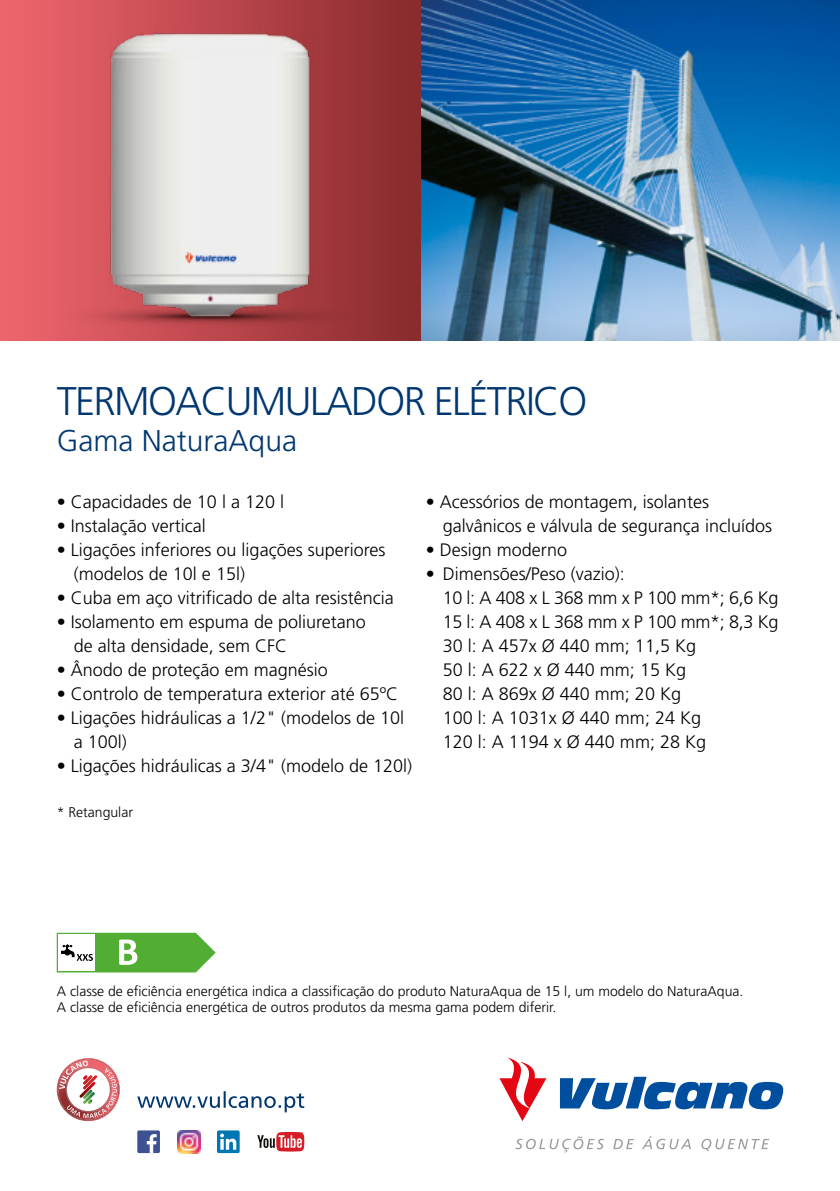
<style>
.page{position:relative;width:840px;height:1191px;background:#fff}
.page>*{position:absolute;margin:0;border:0;box-sizing:border-box;transform-origin:0 0}
.t1{font:300 40px "Frutiger";letter-spacing:-.04em;color:#003770}
.t2{font:300 30px "Frutiger";color:#003770}
.t3{font:300 18px/24px "Frutiger";color:#000}
.t4{font:300 14px/16.8px "Frutiger";color:#000}
</style>
<div class="page">
<img style="left:420px;top:0;width:419px;height:340px">
<div style="left:0;top:0;width:420px;height:340px;background:linear-gradient(to right,#f2666f,#882b2d)"></div>
<svg style="left:499px;top:1057px;width:47px;height:64px"></svg>
<svg style="left:560px;top:1076px;width:222px;height:33px"></svg>
<svg style="left:515px;top:1136px;width:88px;height:16px"></svg>
<svg style="left:613px;top:1139px;width:20px;height:10px"></svg>
<svg style="left:642px;top:1136px;width:48px;height:13px"></svg>
<svg style="left:701px;top:1138px;width:67px;height:13px"></svg>
<svg style="left:57px;top:1058px;width:63px;height:63px"></svg>
<svg style="left:137px;top:1091px;width:167px;height:21px"></svg>
<svg style="left:257px;top:1132px;width:47px;height:19px"></svg>
<img style="left:177px;top:1130px;width:23px;height:23px">
<div style="left:217px;top:1130px;width:22px;height:23px;background:#0076b3;border-radius:2px"></div>
<svg style="left:220px;top:1133px;width:16px;height:16px"></svg>
<div style="left:137px;top:1130px;width:23px;height:23px;background:#3e5293;border-radius:2px"></div>
<svg style="left:147px;top:1134px;width:10px;height:19px"></svg>
<img style="left:61px;top:12px;width:297px;height:324px">
<svg style="left:57px;top:932px;width:158px;height:40px"></svg>
<h1 class="t1" style="left:57px;top:379px;width:531px">TERMOACUMULADOR ELÉTRICO</h1>
<h2 class="t2" style="left:57px;top:424px;width:242px">Gama NaturaAqua</h2>
<p class="t3" style="left:57px;top:490px;width:229px">• Capacidades de 10 l a 120 l</p>
<p class="t3" style="left:57px;top:514px;width:150px">• Instalação vertical</p>
<p class="t3" style="left:74px;top:538px;width:313px;text-indent:-17px">• Ligações inferiores ou ligações superiores (modelos de 10l e 15l)</p>
<p class="t3" style="left:57px;top:586px;width:338px">• Cuba em aço vitrificado de alta resistência</p>
<p class="t3" style="left:74px;top:610px;width:293px;text-indent:-17px">• Isolamento em espuma de poliuretano de alta densidade, sem CFC</p>
<p class="t3" style="left:57px;top:658px;width:272px">• Ânodo de proteção em magnésio</p>
<p class="t3" style="left:57px;top:682px;width:343px">• Controlo de temperatura exterior até 65ºC</p>
<p class="t3" style="left:74px;top:706px;width:332px;text-indent:-17px">• Ligações hidráulicas a 1/2" (modelos de 10l a 100l)</p>
<p class="t3" style="left:57px;top:754px;width:357px">• Ligações hidráulicas a 3/4" (modelo de 120l)</p>
<p class="t4" style="left:57px;top:804px;width:78px">* Retangular</p>
<p class="t3" style="left:442px;top:490px;width:331px;text-indent:-17px">• Acessórios de montagem, isolantes galvânicos e válvula de segurança incluídos</p>
<p class="t3" style="left:425px;top:538px;width:143px">• Design moderno</p>
<p class="t3" style="left:442px;top:562px;width:337px;text-indent:-17px">• Dimensões/Peso (vazio):<br>10 l: A 408 x L 368 mm x P 100 mm*; 6,6 Kg<br>15 l: A 408 x L 368 mm x P 100 mm*; 8,3 Kg<br>30 l: A 457x Ø 440 mm; 11,5 Kg<br>50 l: A 622 x Ø 440 mm; 15 Kg<br>80 l: A 869x Ø 440 mm; 20 Kg<br>100 l: A 1031x Ø 440 mm; 24 Kg<br>120 l: A 1194 x Ø 440 mm; 28 Kg</p>
<p class="t4" style="left:57px;top:982px;width:687px">A classe de eficiência energética indica a classificação do produto NaturaAqua de 15 l, um modelo do NaturaAqua.<br>A classe de eficiência energética de outros produtos da mesma gama podem diferir.</p>
</div>
